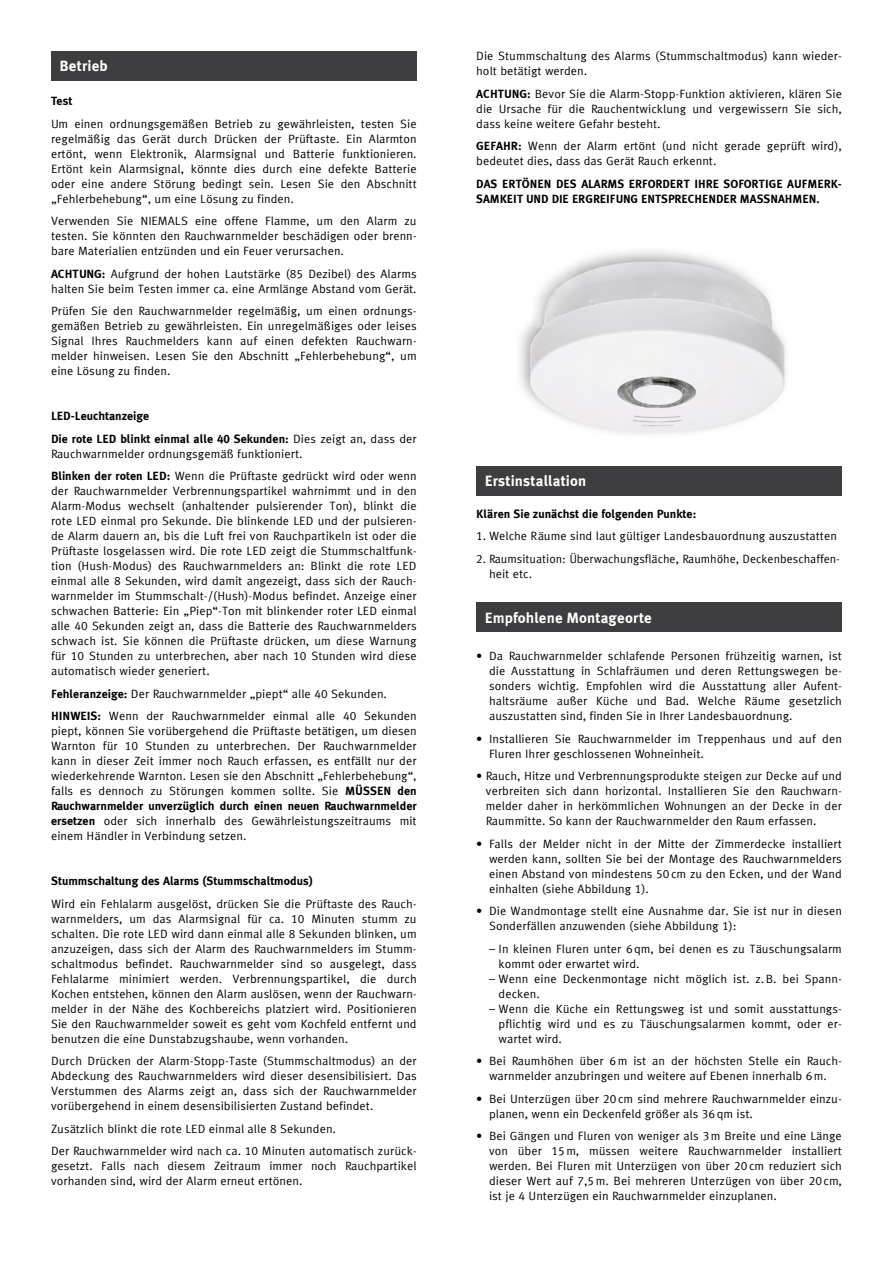
<style>
.page{position:relative;width:893px;height:1263px;background:#fff}
.page>*{position:absolute;margin:0;border:0;box-sizing:border-box;transform-origin:0 0}
.t1{font:700 15px "Meta Korrespondenz";letter-spacing:.01em;color:#fff}
.t2{font:12px/15px "Meta Korrespondenz";color:#000;text-align:justify}
.t3{font:700 12px/22.5px "Meta Korrespondenz";color:#000}
.s1{font-weight:700}
.s2{font-weight:400}
</style>
<div class="page">
<img style="left:519px;top:250px;width:267px;height:185px">
<div style="left:51px;top:51px;width:366px;height:30px;background:#3e3d40"></div>
<div style="left:476px;top:602px;width:366px;height:30px;background:#3e3d40"></div>
<div style="left:476px;top:466px;width:366px;height:29px;background:#3e3d40"></div>
<p class="t1" style="left:60px;top:58px;width:50px">Betrieb</p>
<p class="t3" style="left:51px;top:90px;width:23px">Test</p>
<p class="t2" style="left:51px;top:116px;width:367px">Um einen ordnungsgemäßen Betrieb zu gewährleisten, testen Sie regelmäßig das Gerät durch Drücken der Prüftaste. Ein Alarmton ertönt, wenn Elektronik, Alarmsignal und Batterie funktionieren.<br>Ertönt kein Alarmsignal, könnte dies durch eine defekte Batterie oder eine andere Störung bedingt sein. Lesen Sie den Abschnitt „Fehlerbehebung“, um eine Lösung zu finden.</p>
<p class="t2" style="left:51px;top:213px;width:367px">Verwenden Sie NIEMALS eine offene Flamme, um den Alarm zu testen. Sie könnten den Rauchwarnmelder beschädigen oder brenn&shy;bare Materialien entzünden und ein Feuer verursachen.</p>
<p class="t2" style="left:51px;top:266px;width:367px"><span class="s1">ACHTUNG:</span> Aufgrund der hohen Lautstärke (85 Dezibel) des Alarms halten Sie beim Testen immer ca. eine Armlänge Abstand vom Gerät.</p>
<p class="t2" style="left:51px;top:303px;width:367px">Prüfen Sie den Rauchwarnmelder regelmäßig, um einen ordnungs&shy;gemäßen Betrieb zu gewährleisten. Ein unregelmäßiges oder leises Signal Ihres Rauchmelders kann auf einen defekten Rauchwarn&shy;melder hinweisen. Lesen Sie den Abschnitt „Fehlerbehebung“, um eine Lösung zu finden.</p>
<p class="t3" style="left:51px;top:405px;width:367px">LED-Leuchtanzeige<br>Die rote LED blinkt einmal alle 40 Sekunden: <span class="s2">Dies zeigt an, dass der</span></p>
<p class="t2" style="left:51px;top:442px;width:367px;line-height:22.5px">Rauchwarnmelder ordnungsgemäß funktioniert.<br><span class="s1">Blinken der roten LED:</span> Wenn die Prüftaste gedrückt wird oder wenn</p>
<p class="t2" style="left:51px;top:483px;width:367px">der Rauchwarnmelder Verbrennungspartikel wahrnimmt und in den Alarm-Modus wechselt (anhaltender pulsierender Ton), blinkt die rote LED einmal pro Sekunde. Die blinkende LED und der pulsieren&shy;de Alarm dauern an, bis die Luft frei von Rauchpartikeln ist oder die Prüftaste losgelassen wird. Die rote LED zeigt die Stummschaltfunk&shy;tion (Hush-Modus) des Rauchwarnmelders an: Blinkt die rote LED einmal alle 8 Sekunden, wird damit angezeigt, dass sich der Rauch&shy;warnmelder im Stummschalt-/(Hush)-Modus befindet. Anzeige einer schwachen Batterie: Ein „Piep“-Ton mit blinkender roter LED einmal alle 40 Sekunden zeigt an, dass die Batterie des Rauchwarnmelders schwach ist. Sie können die Prüftaste drücken, um diese Warnung für 10 Stunden zu unterbrechen, aber nach 10 Stunden wird diese automatisch wieder generiert.</p>
<p class="t2" style="left:51px;top:682px;width:367px;line-height:22.5px"><span class="s1">Fehleranzeige:</span> Der Rauchwarnmelder „piept“ alle 40 Sekunden.<br><span class="s1">HINWEIS:</span> Wenn der Rauchwarnmelder einmal alle 40 Sekunden</p>
<p class="t2" style="left:51px;top:723px;width:367px">piept, können Sie vorübergehend die Prüftaste betätigen, um diesen Warnton für 10 Stunden zu unterbrechen. Der Rauchwarnmelder kann in dieser Zeit immer noch Rauch erfassen, es entfällt nur der wiederkehrende Warnton. Lesen sie den Abschnitt „Fehlerbehebung“, falls es dennoch zu Störungen kommen sollte. Sie <span class="s1">MÜSSEN den Rauchwarnmelder unverzüglich durch einen neuen Rauchwarnmelder ersetzen</span> oder sich innerhalb des Gewährleistungszeitraums mit einem Händler in Verbindung setzen.</p>
<p class="t3" style="left:51px;top:870px;width:263px">Stummschaltung des Alarms (Stummschaltmodus)</p>
<p class="t2" style="left:51px;top:896px;width:367px">Wird ein Fehlalarm ausgelöst, drücken Sie die Prüftaste des Rauch&shy;warnmelders, um das Alarmsignal für ca. 10 Minuten stumm zu schalten. Die rote LED wird dann einmal alle 8 Sekunden blinken, um anzuzeigen, dass sich der Alarm des Rauchwarnmelders im Stumm&shy;schaltmodus befindet. Rauchwarnmelder sind so ausgelegt, dass Fehlalarme minimiert werden. Verbrennungspartikel, die durch Kochen entstehen, können den Alarm auslösen, wenn der Rauchwarn&shy;melder in der Nähe des Kochbereichs platziert wird. Positionieren Sie den Rauchwarnmelder soweit es geht vom Kochfeld entfernt und benutzen die eine Dunstabzugshaube, wenn vorhanden.</p>
<p class="t2" style="left:51px;top:1053px;width:367px">Durch Drücken der Alarm-Stopp-Taste (Stummschaltmodus) an der Abdeckung des Rauchwarnmelders wird dieser desensibilisiert. Das Verstummen des Alarms zeigt an, dass sich der Rauchwarnmelder vorübergehend in einem desensibilisierten Zustand befindet.</p>
<p class="t2" style="left:51px;top:1117px;width:367px;line-height:22.5px">Zusätzlich blinkt die rote LED einmal alle 8 Sekunden.<br>Der Rauchwarnmelder wird nach ca. 10 Minuten automatisch zurück-</p>
<p class="t2" style="left:51px;top:1158px;width:367px">gesetzt. Falls nach diesem Zeitraum immer noch Rauchpartikel vorhanden sind, wird der Alarm erneut ertönen.</p>
<p class="t2" style="left:476px;top:48px;width:367px">Die Stummschaltung des Alarms (Stummschaltmodus) kann wieder&shy;holt betätigt werden.</p>
<p class="t2" style="left:476px;top:86px;width:367px"><span class="s1">ACHTUNG:</span> Bevor Sie die Alarm-Stopp-Funktion aktivieren, klären Sie die Ursache für die Rauchentwicklung und vergewissern Sie sich, dass keine weitere Gefahr besteht.</p>
<p class="t2" style="left:476px;top:138px;width:367px"><span class="s1">GEFAHR:</span> Wenn der Alarm ertönt (und nicht gerade geprüft wird), bedeutet dies, dass das Gerät Rauch erkennt.</p>
<p class="t3" style="left:476px;top:176px;width:367px;line-height:15px">DAS ERTÖNEN DES ALARMS ERFORDERT IHRE SOFORTIGE AUFMERK-<br>SAMKEIT UND DIE ERGREIFUNG ENTSPRECHENDER MASSNAHMEN.</p>
<p class="t1" style="left:485px;top:472px;width:103px">Erstinstallation</p>
<p class="t3" style="left:476px;top:502px;width:222px">Klären Sie zunächst die folgenden Punkte:</p>
<p class="t2" style="left:476px;top:528px;width:362px">1. Welche Räume sind laut gültiger Landesbauordnung auszustatten</p>
<p class="t2" style="left:489px;top:551px;width:352px;text-indent:-13px">2. Raumsituation: Überwachungsfläche, Raumhöhe, Deckenbeschaffen&shy;heit etc.</p>
<p class="t1" style="left:485px;top:609px;width:168px">Empfohlene Montageorte</p>
<p class="t2" style="left:489px;top:648px;width:354px;text-indent:-13px">• Da Rauchwarnmelder schlafende Personen frühzeitig warnen, ist die Ausstattung in Schlafräumen und deren Rettungswegen be&shy;sonders wichtig. Empfohlen wird die Ausstattung aller Aufent&shy;haltsräume außer Küche und Bad. Welche Räume gesetzlich auszustatten sind, finden Sie in Ihrer Landesbauordnung.</p>
<p class="t2" style="left:489px;top:731px;width:354px;text-indent:-13px">• Installieren Sie Rauchwarnmelder im Treppenhaus und auf den<br>Fluren Ihrer geschlossenen Wohneinheit.</p>
<p class="t2" style="left:486px;top:768px;width:358px;text-indent:-10px">• Rauch, Hitze und Verbrennungsprodukte steigen zur Decke auf und verbreiten sich dann horizontal. Installieren Sie den Rauchwarn&shy;melder daher in herkömmlichen Wohnungen an der Decke in der Raummitte. So kann der Rauchwarnmelder den Raum erfassen.</p>
<p class="t2" style="left:489px;top:836px;width:354px;text-indent:-13px">• Falls der Melder nicht in der Mitte der Zimmerdecke installiert werden kann, sollten Sie bei der Montage des Rauchwarnmelders einen Abstand von mindestens 50cm zu den Ecken, und der Wand einhalten (siehe Abbildung 1).</p>
<p class="t2" style="left:489px;top:903px;width:354px;text-indent:-13px">• Die Wandmontage stellt eine Ausnahme dar. Sie ist nur in diesen<br>Sonderfällen anzuwenden (siehe Abbildung 1):</p>
<p class="t2" style="left:499px;top:941px;width:345px;text-indent:-10px">– In kleinen Fluren unter 6qm, bei denen es zu Täuschungsalarm kommt oder erwartet wird.</p>
<p class="t2" style="left:499px;top:971px;width:345px;text-indent:-10px">– Wenn eine Deckenmontage nicht möglich ist. z.B. bei Spann&shy;decken.</p>
<p class="t2" style="left:499px;top:1001px;width:345px;text-indent:-10px">– Wenn die Küche ein Rettungsweg ist und somit ausstattungs&shy;pflichtig wird und es zu Täuschungsalarmen kommt, oder er&shy;wartet wird.</p>
<p class="t2" style="left:476px;top:1053px;width:367px;text-align:center">• Bei Raumhöhen über 6m ist an der höchsten Stelle ein Rauch&shy;warnmelder anzubringen und weitere auf Ebenen innerhalb 6m.</p>
<p class="t2" style="left:489px;top:1091px;width:354px;text-indent:-13px">• Bei Unterzügen über 20cm sind mehrere Rauchwarnmelder einzu&shy;planen, wenn ein Deckenfeld größer als 36qm ist.</p>
<p class="t2" style="left:489px;top:1128px;width:354px;text-indent:-13px">• Bei Gängen und Fluren von weniger als 3m Breite und eine Länge von über 15m, müssen weitere Rauchwarnmelder installiert werden. Bei Fluren mit Unterzügen von über 20cm reduziert sich dieser Wert auf 7,5m. Bei mehreren Unterzügen von über 20cm, ist je 4 Unterzügen ein Rauchwarnmelder einzuplanen.</p>
</div>
